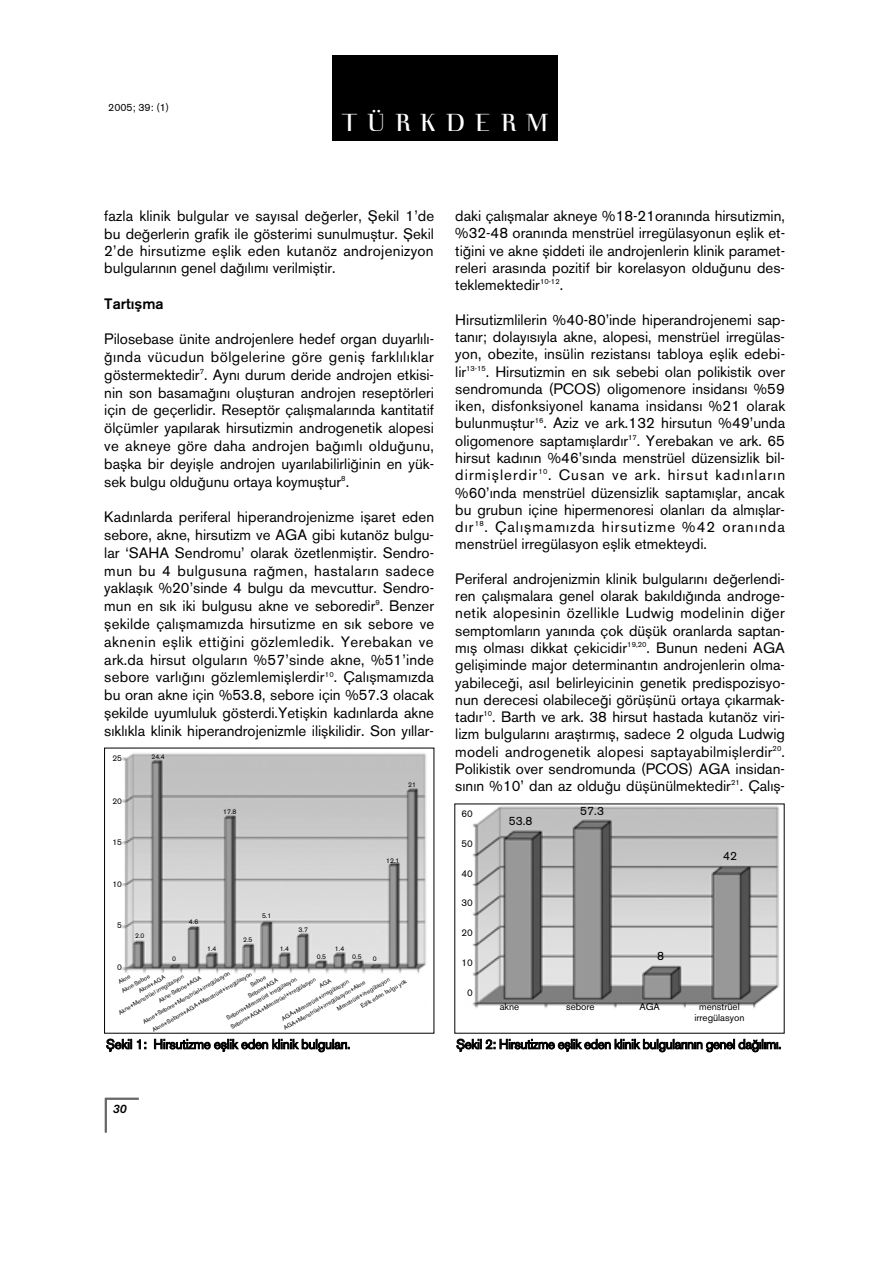
<style>
.page{position:relative;width:893px;height:1263px;background:#fff}
.page>*{position:absolute;margin:0;border:0;box-sizing:border-box;transform-origin:0 0}
.t1{font:24px "One Ioda Script";letter-spacing:.39em;color:#fff}
.t2{font:15px/17.2px "AG1 reg";color:#000;text-align:justify}
.t3{font:15px "AG2 med";color:#000}
.t4{font:13.5px "AG1 reg";letter-spacing:-.03em;color:#000}
.t5{font:12px "AG1 reg";color:#000}
.t6{font:12px "AG2 ita";color:#000}
.t7{font:10.5px "AG1 reg";color:#000}
.t8{font:9.75px/10.5px "AG1 reg";color:#000;text-align:center}
.t9{font:8.25px "AG1 reg";color:#000}
.t10{font:6.75px "AG1 reg";color:#000}
.t11{font:6px/8.6px "AG1 reg";color:#000}
</style>
<div class="page">
<div style="left:332px;top:55px;width:225px;height:85px;background:#000"></div>
<img style="left:122px;top:753px;width:305px;height:220px">
<img style="left:472px;top:806px;width:307px;height:202px">
<hr style="left:105px;top:1098px;width:34px;height:2px;background:#666">
<hr style="left:105px;top:1098px;width:2px;height:35px;background:#666">
<p class="t7" style="left:108px;top:104px;width:62px">2005; 39: (1)</p>
<h1 class="t1" style="left:341px;top:113px;width:209px">TÜRKDERM</h1>
<p class="t2" style="left:104px;top:209px;width:331px">fazla klinik bulgular ve say›sal de¤erler, fiekil 1’de bu de¤erlerin grafik ile gösterimi sunulmufltur. fiekil 2’de hirsutizme efllik eden kutanöz androjenizyon bulgular›n›n genel da¤›l›m› verilmifltir.</p>
<p class="t3" style="left:104px;top:298px;width:61px">Tart›flma</p>
<p class="t2" style="left:104px;top:332px;width:331px;line-height:17.9px">Pilosebase ünite androjenlere hedef organ duyarl›l›- ¤›nda vücudun bölgelerine göre genifl farkl›l›klar göstermektedir<sup>7</sup>. Ayn› durum deride androjen etkisi&shy;nin son basama¤›n› oluflturan androjen reseptörleri için de geçerlidir. Reseptör çal›flmalar›nda kantitatif ölçümler yap›larak hirsutizmin androgenetik alopesi ve akneye göre daha androjen ba¤›ml› oldu¤unu, baflka bir deyiflle androjen uyar›labilirli¤inin en yük&shy;sek bulgu oldu¤unu ortaya koymufltur<sup>8</sup>.</p>
<p class="t2" style="left:104px;top:510px;width:331px;line-height:17.9px">Kad›nlarda periferal hiperandrojenizme iflaret eden sebore, akne, hirsutizm ve AGA gibi kutanöz bulgu&shy;lar ‘SAHA Sendromu’ olarak özetlenmifltir. Sendro&shy;mun bu 4 bulgusuna ra¤men, hastalar›n sadece yaklafl›k %20’sinde 4 bulgu da mevcuttur. Sendro&shy;mun en s›k iki bulgusu akne ve seboredir<sup>9</sup>. Benzer flekilde çal›flmam›zda hirsutizme en s›k sebore ve aknenin efllik etti¤ini gözlemledik. Yerebakan ve ark.da hirsut olgular›n %57’sinde akne, %51’inde sebore varl›¤›n› gözlemlemifllerdir<sup>10</sup>. Çal›flmam›zda bu oran akne için %53.8, sebore için %57.3 olacak flekilde uyumluluk gösterdi.Yetiflkin kad›nlarda akne s›kl›kla klinik hiperandrojenizmle iliflkilidir. Son y›llar-</p>
<p class="t9" style="left:112px;top:756px;width:11px">25</p>
<p class="t9" style="left:112px;top:798px;width:11px">20</p>
<p class="t9" style="left:112px;top:839px;width:11px">15</p>
<p class="t9" style="left:112px;top:881px;width:11px">10</p>
<p class="t9" style="left:117px;top:922px;width:6px">5</p>
<p class="t10" style="left:151px;top:754px;width:15px">24.4</p>
<p class="t10" style="left:223px;top:809px;width:15px">17.8</p>
<p class="t10" style="left:408px;top:782px;width:9px">21</p>
<p class="t10" style="left:386px;top:858px;width:15px">12.1</p>
<p class="t10" style="left:135px;top:933px;width:11px">2.0</p>
<p class="t10" style="left:189px;top:919px;width:11px">4.6</p>
<p class="t10" style="left:243px;top:937px;width:11px">2.5</p>
<p class="t10" style="left:262px;top:913px;width:11px">5.1</p>
<p class="t10" style="left:298px;top:927px;width:11px">3.7</p>
<p class="t10" style="left:207px;top:946px;width:11px">1.4</p>
<p class="t10" style="left:280px;top:946px;width:11px">1.4</p>
<p class="t10" style="left:335px;top:946px;width:11px">1.4</p>
<p class="t10" style="left:317px;top:954px;width:11px">0.5</p>
<p class="t10" style="left:352px;top:954px;width:11px">0.5</p>
<p class="t10" style="left:172px;top:956px;width:5px">0</p>
<p class="t10" style="left:373px;top:956px;width:5px">0</p>
<p class="t9" style="left:117px;top:964px;width:6px">0</p>
<p class="t11" style="left:120px;top:988px;width:33px;rotate:-30deg">Akne-Seboe</p>
<p class="t11" style="left:242px;top:986px;width:35px;text-align:center;rotate:-30deg">Seboe<br>Seboe+AGA</p>
<p class="t11" style="left:144px;top:1015px;width:115px;line-height:11.9px;text-indent:-4px;rotate:-30deg">Akne+Sebore+Menstrüel+irregülasyon<br>Akne+Sebore+AGA+Menstrüel+irregülasyon</p>
<p class="t11" style="left:113px;top:1002px;width:76px;text-indent:28px;rotate:-30deg">Akne+AGA<br>Akne+Menstrüel irregülasyon</p>
<p class="t11" style="left:225px;top:1015px;width:82px;rotate:-30deg">Sebore+Menstrüel irregülasyon</p>
<p class="t11" style="left:157px;top:998px;width:50px;rotate:-30deg">Akne-Seboe+AGA</p>
<p class="t11" style="left:117px;top:979px;width:14px;rotate:-30deg">Akne</p>
<p class="t11" style="left:229px;top:1024px;width:99px;rotate:-30deg">Sebore+AGA+Menstrüel+irregülasyon</p>
<p class="t11" style="left:354px;top:994px;width:54px;line-height:9.8px;text-indent:-22px;rotate:-30deg">Menstrüel+irregülasyon<br>Efl lik eden bulgu yok</p>
<p class="t11" style="left:280px;top:1016px;width:78px;rotate:-30deg">AGA+Menstrüel+irregülasyon</p>
<p class="t11" style="left:282px;top:1025px;width:95px;rotate:-30deg">AGA+Menstrüel+irregülasyon+Akne</p>
<p class="t4" style="left:106px;top:1039px;width:246px">fiekil 1: Hirsutizme efllik eden klinik bulgular›.</p>
<p class="t2" style="left:455px;top:209px;width:331px">daki çal›flmalar akneye %18-21oran›nda hirsutizmin, %32-48 oran›nda menstrüel irregülasyonun efllik et&shy;ti¤ini ve akne fliddeti ile androjenlerin klinik paramet&shy;releri aras›nda pozitif bir korelasyon oldu¤unu des&shy;teklemektedir<sup>10-12</sup>.</p>
<p class="t2" style="left:455px;top:313px;width:331px">Hirsutizmlilerin %40-80’inde hiperandrojenemi sap&shy;tan›r; dolay›s›yla akne, alopesi, menstrüel irregülas&shy;yon, obezite, insülin rezistans› tabloya efllik edebi&shy;lir<sup>13-15</sup>. Hirsutizmin en s›k sebebi olan polikistik over sendromunda (PCOS) oligomenore insidans› %59 iken, disfonksiyonel kanama insidans› %21 olarak bulunmufltur<sup>16</sup>. Aziz ve ark.132 hirsutun %49’unda oligomenore saptam›fllard›r<sup>17</sup>. Yerebakan ve ark. 65 hirsut kad›n›n %46’s›nda menstrüel düzensizlik bil&shy;dirmifllerdir<sup>10</sup>. Cusan ve ark. hirsut kad›nlar›n %60’›nda menstrüel düzensizlik saptam›fllar, ancak bu grubun içine hipermenoresi olanlar› da alm›fllar&shy;d›r<sup>18</sup>. Çal›flmam›zda hirsutizme %42 oran›nda menstrüel irregülasyon efllik etmekteydi.</p>
<p class="t2" style="left:455px;top:572px;width:331px">Periferal androjenizmin klinik bulgular›n› de¤erlendi&shy;ren çal›flmalara genel olarak bak›ld›¤›nda androge&shy;netik alopesinin özellikle Ludwig modelinin di¤er semptomlar›n yan›nda çok düflük oranlarda saptan&shy;m›fl olmas› dikkat çekicidir<sup>19,20</sup>. Bunun nedeni AGA gelifliminde major determinant›n androjenlerin olma&shy;yabilece¤i, as›l belirleyicinin genetik predispozisyo&shy;nun derecesi olabilece¤i görüflünü ortaya ç›karmak&shy;tad›r<sup>10</sup>. Barth ve ark. 38 hirsut hastada kutanöz viri&shy;lizm bulgular›n› araflt›rm›fl, sadece 2 olguda Ludwig modeli androgenetik alopesi saptayabilmifllerdir<sup>20</sup>.<br>Polikistik over sendromunda (PCOS) AGA insidan&shy;s›n›n %10’ dan az oldu¤u düflünülmektedir<sup>21</sup>. Çal›fl-</p>
<p class="t8" style="left:461px;top:810px;width:13px">60</p>
<p class="t8" style="left:461px;top:839px;width:13px">50</p>
<p class="t8" style="left:461px;top:869px;width:13px">40</p>
<p class="t8" style="left:461px;top:899px;width:13px">30</p>
<p class="t8" style="left:461px;top:929px;width:13px">20</p>
<p class="t8" style="left:461px;top:958px;width:13px">10</p>
<p class="t8" style="left:467px;top:988px;width:7px">0</p>
<p class="t5" style="left:509px;top:817px;width:25px">53.8</p>
<p class="t8" style="left:499px;top:1002px;width:21px">akne</p>
<p class="t5" style="left:580px;top:806px;width:25px">57.3</p>
<p class="t5" style="left:657px;top:951px;width:8px">8</p>
<p class="t5" style="left:723px;top:852px;width:15px">42</p>
<p class="t8" style="left:566px;top:1002px;width:30px">sebore</p>
<p class="t8" style="left:639px;top:1002px;width:22px">AGA</p>
<p class="t8" style="left:694px;top:1002px;width:51px">menstrüel irregülasyon</p>
<p class="t4" style="left:456px;top:1039px;width:326px">fiekil 2: Hirsutizme efllik eden klinik bulgular›n›n genel da¤›l›m›.</p>
<p class="t6" style="left:113px;top:1105px;width:15px">30</p>
</div>
